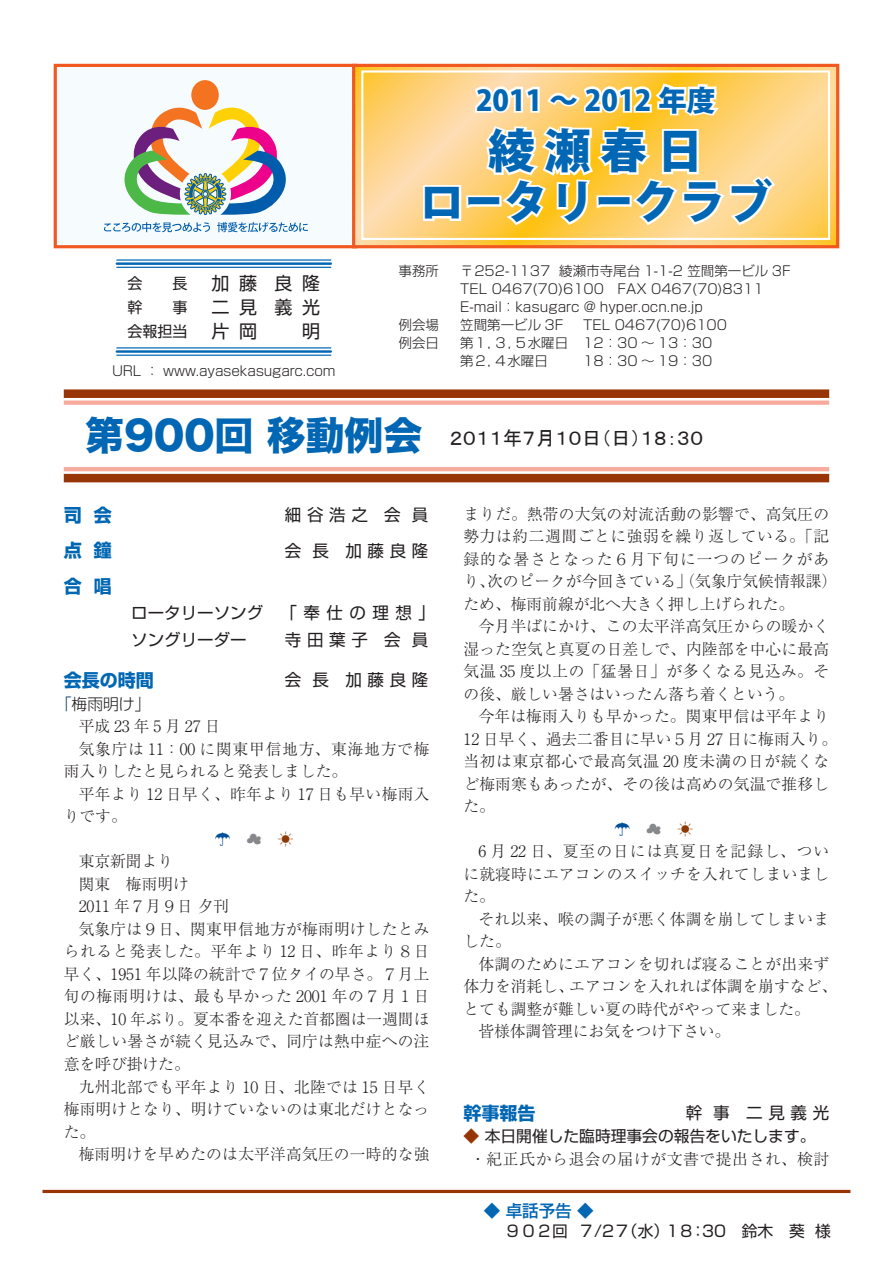
<style>
.page{position:relative;width:893px;height:1263px;background:#fff}
.page>*{position:absolute;margin:0;border:0;box-sizing:border-box;transform-origin:0 0}
.t1{font:800 46.5px "Koz Go Pro";color:#0166b3}
.t2{font:800 28.5px "Koz Go Pro";color:#0166b3}
.t3{font:19.5px "MS P Gothic";color:#231f20}
.t4{font:700 18px "Shin Go Pro";color:#0166b3}
.t5{font:18px "Shin Go Pro";color:#231f20}
.t6{font:16.5px "Shin Go Pro";letter-spacing:.34em;color:#231f20}
.t7{font:16.5px "Shin Go Pro";color:#231f20}
.t8{font:500 16.5px "Shin Go Pro";color:#0166b3}
.t9{font:300 15.75px/22.5px "Ryumin Pro";letter-spacing:.01em;color:#231f20}
.t10{font:15.75px "Shin Go Pro";color:#231f20}
.t11{font:300 15.75px "Ryumin Pro";letter-spacing:.04em;color:#231f20}
.t12{font:300 15.75px "Ryumin Pro";letter-spacing:.25em;color:#231f20}
.t13{font:300 15.75px "Shin Go Pro";color:#231f20}
.t14{font:300 15.75px "Ryumin Pro";color:#014f98}
.t15{font:15px "Shin Go Pro";color:#231f20}
.t16{font:300 13.5px "Shin Go Pro";color:#231f20}
.s1{font-family:"Hira Kaku Std W8";font-size:39px;color:#0166b3}
.s2{color:#00376b}
.s3{color:#86888b}
.s4{color:#8d3900}
.s5{color:#983507}
</style>
<div class="page">
<div style="left:55px;top:65px;width:301px;height:182px;background:#f6fbfe"></div>
<div style="left:54px;top:64px;width:303px;height:184px;border:3px solid #f15921"></div>
<svg style="left:356px;top:68px;width:479px;height:176px;background:#fed27a"></svg>
<div style="left:352px;top:64px;width:487px;height:184px;border:3px solid #f15921"></div>
<div style="left:361px;top:70px;width:469px;height:170px;border:2px solid #fff"></div>
<svg style="left:421px;top:81px;width:357px;height:147px"></svg>
<div style="left:64px;top:389px;width:765px;height:9px;background:#983507"></div>
<div style="left:64px;top:400px;width:765px;height:5px;background:#f8aa9d"></div>
<hr style="left:64px;top:467px;width:765px;height:4px;background:#f8aa9d">
<div style="left:64px;top:474px;width:765px;height:8px;background:#983507"></div>
<hr style="left:117px;top:259px;width:214px;height:2px;background:#0166b3">
<hr style="left:117px;top:262px;width:214px;height:3px;background:#0166b3">
<hr style="left:117px;top:267px;width:214px;height:1px;background:#0166b3">
<hr style="left:117px;top:347px;width:214px;height:1px;background:#0166b3">
<hr style="left:117px;top:350px;width:214px;height:3px;background:#0166b3">
<hr style="left:117px;top:355px;width:214px;height:1px;background:#0166b3">
<hr style="left:43px;top:1190px;width:807px;height:3px;background:#983507">
<svg style="left:104px;top:222px;width:106px;height:10px"></svg>
<svg style="left:217px;top:222px;width:91px;height:10px"></svg>
<div style="left:191px;top:80px;width:28px;height:30px;background:#f47321;border-radius:50%"></div>
<svg style="left:124px;top:105px;width:162px;height:110px"></svg>
<p class="t15" style="left:128px;top:271px;width:61px">会　　長</p>
<p class="t5" style="left:212px;top:269px;width:110px">加 藤 良 隆</p>
<p class="t15" style="left:128px;top:295px;width:61px">幹　　事</p>
<p class="t5" style="left:212px;top:293px;width:110px">二 見 義 光</p>
<p class="t15" style="left:128px;top:319px;width:61px">会報担当</p>
<p class="t5" style="left:212px;top:317px;width:110px">片 岡 　 明</p>
<p class="t16" style="left:112px;top:360px;width:225px">URL ： www.ayasekasugarc.com</p>
<p class="t2" style="left:476px;top:81px;width:241px">2011 ～ 2012 年度</p>
<p class="t1" style="left:488px;top:121px;width:217px">綾 瀬 春 日</p>
<p class="t1" style="left:419px;top:172px;width:355px">ロータリークラブ</p>
<p class="t16" style="left:399px;top:259px;width:42px">事務所</p>
<p class="t16" style="left:460px;top:259px;width:332px">〒252-1137 綾瀬市寺尾台 1-1-2 笠間第一ビル 3F</p>
<p class="t16" style="left:460px;top:277px;width:305px">TEL 0467(70)6100　FAX 0467(70)8311</p>
<p class="t16" style="left:460px;top:295px;width:244px">E-mail：kasugarc ＠ hyper.ocn.ne.jp</p>
<p class="t16" style="left:399px;top:313px;width:42px">例会場</p>
<p class="t16" style="left:460px;top:313px;width:105px">笠間第一ビル 3F</p>
<p class="t16" style="left:583px;top:313px;width:145px">TEL 0467(70)6100</p>
<p class="t16" style="left:399px;top:331px;width:42px">例会日</p>
<p class="t16" style="left:460px;top:331px;width:254px">第１，３，５水曜日 12：30 ～ 13：30</p>
<p class="t16" style="left:460px;top:349px;width:89px">第２，４水曜日</p>
<p class="t16" style="left:583px;top:349px;width:131px">18：30 ～ 19：30</p>
<p class="t3" style="left:85px;top:428px;width:620px"><span class="s1">第900回 移動例会</span> ２０１１年７月１０日（日）１８：３０</p>
<p class="t4" style="left:64px;top:501px;width:49px">司 会</p>
<p class="t6" style="left:285px;top:501px;width:145px">細谷浩之 会 員</p>
<p class="t4" style="left:64px;top:536px;width:49px">点 鐘</p>
<p class="t6" style="left:285px;top:537px;width:145px">会 長 加藤良隆</p>
<p class="t4" style="left:64px;top:572px;width:49px">合 唱</p>
<p class="t7" style="left:131px;top:599px;width:305px">ロータリーソング 「奉仕の理想」</p>
<p class="t7" style="left:131px;top:626px;width:117px">ソングリーダー</p>
<p class="t6" style="left:285px;top:626px;width:145px">寺田葉子 会 員</p>
<p class="t4" style="left:64px;top:665px;width:91px">会長の時間</p>
<p class="t6" style="left:285px;top:666px;width:145px">会 長 加藤良隆</p>
<p class="t13" style="left:56px;top:691px;width:96px"><span class="s2">「</span>梅雨明け」</p>
<p class="t12" style="left:79px;top:714px;width:143px">平成23年5月27日</p>
<p class="t9" style="left:64px;top:736px;width:367px;text-indent:15px">気象庁は 11：00 に関東甲信地方、東海地方で梅雨入りしたと見られると発表しました。</p>
<p class="t9" style="left:64px;top:781px;width:367px;text-indent:15px">平年より 12 日早く、昨年より 17 日も早い梅雨入りです。</p>
<p class="t14" style="left:215px;top:827px;width:80px">☂<span class="s3">☁</span><span class="s4">☀</span></p>
<p class="t9" style="left:79px;top:849px;width:96px">東京新聞より</p>
<p class="t9" style="left:79px;top:871px;width:112px">関東　梅雨明け</p>
<p class="t9" style="left:79px;top:894px;width:152px">2011 年７月９日 夕刊</p>
<p class="t9" style="left:64px;top:916px;width:367px;text-align:justify;text-indent:15px">気象庁は９日、関東甲信地方が梅雨明けしたとみられると発表した。平年より 12 日、昨年より８日早く、1951 年以降の統計で７位タイの早さ。７月上旬の梅雨明けは、最も早かった 2001 年の７月１日以来、10 年ぶり。夏本番を迎えた首都圏は一週間ほど厳しい暑さが続く見込みで、同庁は熱中症への注意を呼び掛けた。</p>
<p class="t9" style="left:64px;top:1074px;width:367px;text-align:justify;text-indent:15px">九州北部でも平年より 10 日、北陸では 15 日早く梅雨明けとなり、明けていないのは東北だけとなった。</p>
<p class="t9" style="left:79px;top:1141px;width:352px">梅雨明けを早めたのは太平洋高気圧の一時的な強</p>
<p class="t9" style="left:463px;top:501px;width:375px">まりだ。熱帯の大気の対流活動の影響で、高気圧の勢力は約二週間ごとに強弱を繰り返している。「記録的な暑さとなった６月下旬に一つのピークがあり、次のピークが今回きている」（気象庁気候情報課）ため、梅雨前線が北へ大きく押し上げられた。</p>
<p class="t9" style="left:463px;top:614px;width:367px;text-align:justify;text-indent:15px">今月半ばにかけ、この太平洋高気圧からの暖かく湿った空気と真夏の日差しで、内陸部を中心に最高気温 35 度以上の「猛暑日」が多くなる見込み。その後、厳しい暑さはいったん落ち着くという。</p>
<p class="t9" style="left:463px;top:704px;width:375px;text-indent:15px">今年は梅雨入りも早かった。関東甲信は平年より<br>12 日早く、過去二番目に早い５月 27 日に梅雨入り。当初は東京都心で最高気温 20 度未満の日が続くなど梅雨寒もあったが、その後は高めの気温で推移した。</p>
<p class="t14" style="left:614px;top:817px;width:80px">☂<span class="s3">☁</span><span class="s4">☀</span></p>
<p class="t9" style="left:463px;top:839px;width:367px;text-align:justify;text-indent:15px">6 月 22 日、夏至の日には真夏日を記録し、ついに就寝時にエアコンのスイッチを入れてしまいました。</p>
<p class="t9" style="left:463px;top:906px;width:367px;text-indent:15px">それ以来、喉の調子が悪く体調を崩してしまいました。</p>
<p class="t9" style="left:463px;top:951px;width:375px;text-indent:15px">体調のためにエアコンを切れば寝ることが出来ず体力を消耗し、エアコンを入れれば体調を崩すなど、とても調整が難しい夏の時代がやって来ました。</p>
<p class="t9" style="left:478px;top:1019px;width:253px">皆様体調管理にお気をつけ下さい。</p>
<p class="t4" style="left:463px;top:1098px;width:73px">幹事報告</p>
<p class="t6" style="left:686px;top:1099px;width:145px">幹 事 二見義光</p>
<p class="t10" style="left:463px;top:1123px;width:354px"><span class="s5">◆</span> 本日開催した臨時理事会の報告をいたします。</p>
<p class="t11" style="left:470px;top:1146px;width:361px">・紀正氏から退会の届けが文書で提出され、検討</p>
<p class="t8" style="left:484px;top:1197px;width:111px">◆ 卓話予告 ◆</p>
<p class="t10" style="left:505px;top:1218px;width:328px">９０２回 ７/2７（水）1８：30 鈴木　葵 様</p>
</div>
